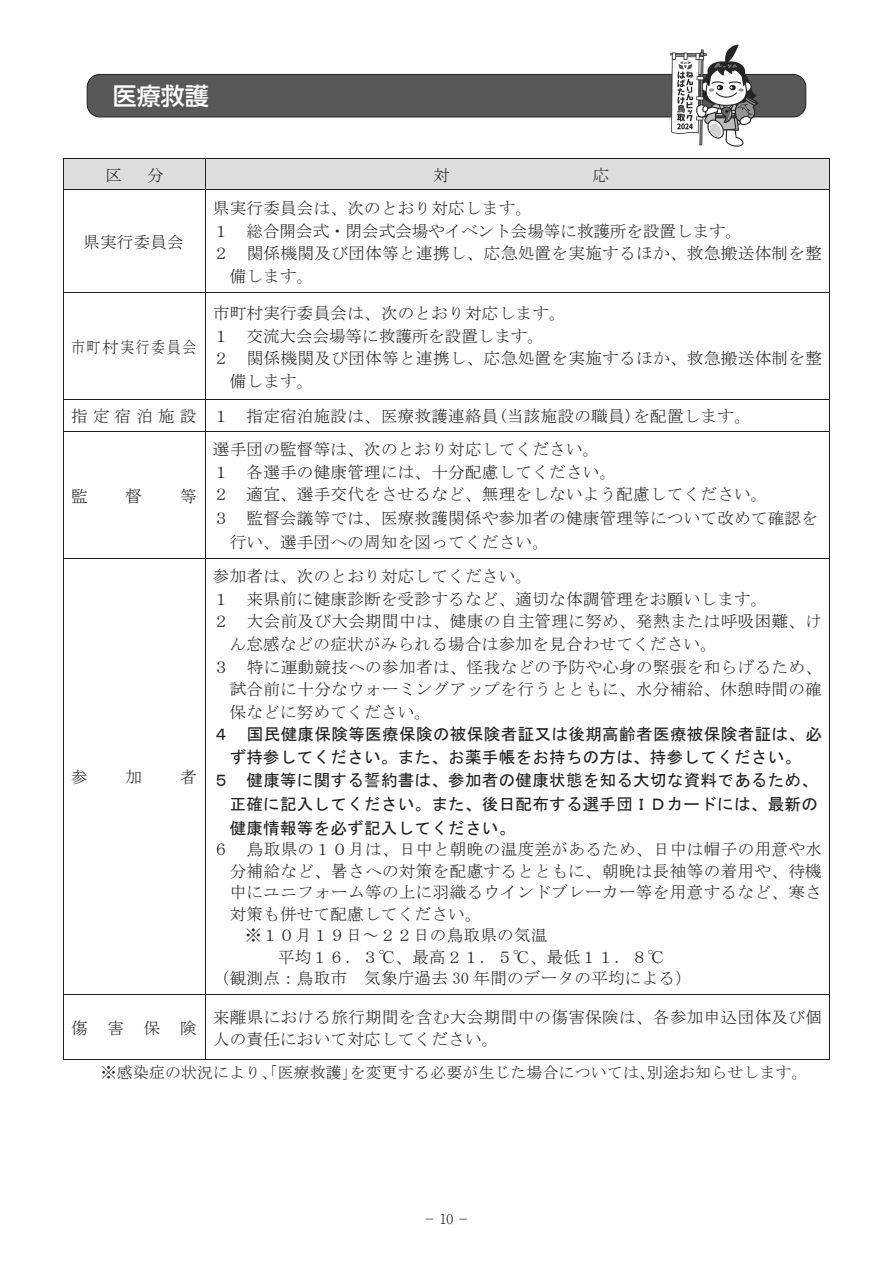
<style>
.page{position:relative;width:893px;height:1263px;background:#fff}
.page>*{position:absolute;margin:0;border:0;box-sizing:border-box;transform-origin:0 0}
.t1{font:24px "MS Gothic";color:#fff}
.t2{font:500 24px "UD Shin Go Pr 6 N";color:#fff}
.t3{font:16.5px/22.5px "MS Mincho";letter-spacing:.02em;color:#231f20}
.t4{font:16.5px "MS Gothic";letter-spacing:.02em;color:#231f20}
.t5{font:16.5px "MS Mincho";color:#231f20}
.t6{font:16.5px "MS Mincho";letter-spacing:.13em;color:#231f20;scale:.83 1}
.t7{font:15.9px "MS Mincho";letter-spacing:.01em;color:#231f20}
.t8{font:300 13.5px "Ryumin Pr 6 N";color:#231f20}
</style>
<div class="page">
<div style="left:64px;top:159px;width:141px;height:30px;background:#dcdddf"></div>
<div style="left:206px;top:159px;width:623px;height:30px;background:#dcdddf"></div>
<hr style="left:63px;top:158px;width:143px;height:1px;background:#231f20">
<hr style="left:206px;top:158px;width:623px;height:1px;background:#231f20">
<hr style="left:63px;top:159px;width:1px;height:30px;background:#231f20">
<hr style="left:205px;top:159px;width:1px;height:30px;background:#231f20">
<hr style="left:829px;top:159px;width:1px;height:30px;background:#231f20">
<hr style="left:63px;top:189px;width:143px;height:1px;background:#231f20">
<hr style="left:206px;top:189px;width:623px;height:1px;background:#231f20">
<hr style="left:63px;top:190px;width:1px;height:103px;background:#231f20">
<hr style="left:205px;top:190px;width:1px;height:103px;background:#231f20">
<hr style="left:829px;top:190px;width:1px;height:103px;background:#231f20">
<hr style="left:63px;top:293px;width:143px;height:1px;background:#231f20">
<hr style="left:206px;top:293px;width:623px;height:1px;background:#231f20">
<hr style="left:63px;top:293px;width:1px;height:106px;background:#231f20">
<hr style="left:205px;top:293px;width:1px;height:106px;background:#231f20">
<hr style="left:829px;top:293px;width:1px;height:106px;background:#231f20">
<hr style="left:63px;top:399px;width:143px;height:1px;background:#231f20">
<hr style="left:206px;top:399px;width:623px;height:1px;background:#231f20">
<hr style="left:63px;top:399px;width:1px;height:32px;background:#231f20">
<hr style="left:205px;top:399px;width:1px;height:32px;background:#231f20">
<hr style="left:829px;top:399px;width:1px;height:32px;background:#231f20">
<hr style="left:63px;top:431px;width:143px;height:1px;background:#231f20">
<hr style="left:206px;top:431px;width:623px;height:1px;background:#231f20">
<hr style="left:63px;top:432px;width:1px;height:126px;background:#231f20">
<hr style="left:205px;top:432px;width:1px;height:126px;background:#231f20">
<hr style="left:829px;top:432px;width:1px;height:126px;background:#231f20">
<hr style="left:63px;top:558px;width:143px;height:1px;background:#231f20">
<hr style="left:206px;top:558px;width:623px;height:1px;background:#231f20">
<hr style="left:63px;top:559px;width:1px;height:435px;background:#231f20">
<hr style="left:205px;top:559px;width:1px;height:435px;background:#231f20">
<hr style="left:829px;top:559px;width:1px;height:435px;background:#231f20">
<hr style="left:63px;top:994px;width:143px;height:1px;background:#231f20">
<hr style="left:206px;top:994px;width:623px;height:1px;background:#231f20">
<hr style="left:63px;top:995px;width:1px;height:64px;background:#231f20">
<hr style="left:63px;top:1059px;width:142px;height:1px;background:#231f20">
<hr style="left:205px;top:995px;width:1px;height:64px;background:#231f20">
<hr style="left:206px;top:1059px;width:623px;height:1px;background:#231f20">
<hr style="left:829px;top:995px;width:1px;height:64px;background:#231f20">
<div style="left:87px;top:74px;width:719px;height:43px;background:#57585a;border-radius:13px"></div>
<div style="left:87px;top:74px;width:719px;height:43px;border:1px solid #231f20;border-radius:13px"></div>
<svg style="left:670px;top:45px;width:88px;height:102px"></svg>
<h1 class="t2" style="left:113px;top:76px;width:97px">医療救護</h1>
<h1 class="t1" style="left:99px;top:86px;width:148px">５ 医療救護</h1>
<p class="t3" style="left:105px;top:164px;width:18px">区</p>
<p class="t3" style="left:147px;top:164px;width:18px">分</p>
<p class="t3" style="left:433px;top:164px;width:18px">対</p>
<p class="t3" style="left:593px;top:164px;width:18px">応</p>
<p class="t3" style="left:83px;top:231px;width:102px">県実行委員会</p>
<p class="t3" style="left:213px;top:197px;width:321px">県実行委員会は、次のとおり対応します。</p>
<p class="t5" style="left:213px;top:223px;width:531px">１ 総合開会式・閉会式会場やイベント会場等に救護所を設置します。</p>
<p class="t3" style="left:213px;top:242px;width:611px">２ 関係機関及び団体等と連携し、応急処置を実施するほか、救急搬送体制を整</p>
<p class="t3" style="left:230px;top:265px;width:85px">備します。</p>
<p class="t3" style="left:213px;top:302px;width:354px">市町村実行委員会は、次のとおり対応します。</p>
<p class="t5" style="left:213px;top:327px;width:333px">１ 交流大会会場等に救護所を設置します。</p>
<p class="t3" style="left:213px;top:347px;width:611px">２ 関係機関及び団体等と連携し、応急処置を実施するほか、救急搬送体制を整</p>
<p class="t3" style="left:230px;top:369px;width:85px">備します。</p>
<p class="t3" style="left:71px;top:405px;width:681px">指定宿泊施設 １ 指定宿泊施設は、医療救護連絡員(当該施設の職員)を配置します。</p>
<p class="t6" style="left:71px;top:339px;width:152px">市町村実行委員会</p>
<p class="t3" style="left:71px;top:484px;width:18px">監</p>
<p class="t3" style="left:125px;top:484px;width:18px">督</p>
<p class="t3" style="left:180px;top:484px;width:18px">等</p>
<p class="t3" style="left:71px;top:766px;width:18px">参</p>
<p class="t3" style="left:125px;top:766px;width:18px">加</p>
<p class="t3" style="left:180px;top:766px;width:18px">者</p>
<p class="t3" style="left:213px;top:438px;width:388px">選手団の監督等は、次のとおり対応してください。</p>
<p class="t3" style="left:213px;top:460px;width:405px">１ 各選手の健康管理には、十分配慮してください。</p>
<p class="t3" style="left:213px;top:483px;width:556px">２ 適宜、選手交代をさせるなど、無理をしないよう配慮してください。</p>
<p class="t3" style="left:213px;top:507px;width:606px">３ 監督会議等では、医療救護関係や参加者の健康管理等について改めて確認を</p>
<p class="t3" style="left:230px;top:531px;width:321px">行い、選手団への周知を図ってください。</p>
<p class="t3" style="left:213px;top:565px;width:321px">参加者は、次のとおり対応してください。</p>
<p class="t3" style="left:213px;top:588px;width:556px">１ 来県前に健康診断を受診するなど、適切な体調管理をお願いします。</p>
<p class="t3" style="left:213px;top:610px;width:611px">２ 大会前及び大会期間中は、健康の自主管理に努め、発熱または呼吸困難、け</p>
<p class="t3" style="left:230px;top:633px;width:489px">ん怠感などの症状がみられる場合は参加を見合わせてください。</p>
<p class="t3" style="left:213px;top:655px;width:611px">３ 特に運動競技への参加者は、怪我などの予防や心身の緊張を和らげるため、</p>
<p class="t3" style="left:230px;top:678px;width:594px">試合前に十分なウォーミングアップを行うとともに、水分補給、休憩時間の確</p>
<p class="t3" style="left:230px;top:700px;width:203px">保などに努めてください。</p>
<p class="t4" style="left:213px;top:726px;width:611px">４ 国民健康保険等医療保険の被保険者証又は後期高齢者医療被保険者証は、必</p>
<p class="t4" style="left:230px;top:748px;width:573px">ず持参してください。また、お薬手帳をお持ちの方は、持参してください。</p>
<p class="t4" style="left:213px;top:772px;width:606px">５ 健康等に関する誓約書は、参加者の健康状態を知る大切な資料であるため、</p>
<p class="t4" style="left:230px;top:796px;width:590px">正確に記入してください。また、後日配布する選手団ＩＤカードには、最新の</p>
<p class="t4" style="left:230px;top:820px;width:287px">健康情報等を必ず記入してください。</p>
<p class="t3" style="left:213px;top:838px;width:611px">６ 鳥取県の１０月は、日中と朝晩の温度差があるため、日中は帽子の用意や水</p>
<p class="t3" style="left:230px;top:860px;width:594px">分補給など、暑さへの対策を配慮するとともに、朝晩は長袖等の着用や、待機</p>
<p class="t3" style="left:230px;top:881px;width:594px">中にユニフォーム等の上に羽織るウインドブレーカー等を用意するなど、寒さ</p>
<p class="t3" style="left:230px;top:902px;width:253px">対策も併せて配慮してください。</p>
<p class="t3" style="left:245px;top:924px;width:304px">※１０月１９日～２２日の鳥取県の気温</p>
<p class="t3" style="left:278px;top:945px;width:388px">平均１６．３℃、最高２１．５℃、最低１１．８℃</p>
<p class="t3" style="left:213px;top:967px;width:480px">（観測点：鳥取市 気象庁過去 30 年間のデータの平均による）</p>
<p class="t3" style="left:71px;top:1016px;width:127px">傷害保険</p>
<p class="t3" style="left:213px;top:1005px;width:611px">来離県における旅行期間を含む大会期間中の傷害保険は、各参加申込団体及び個人の責任において対応してください。</p>
<p class="t7" style="left:101px;top:1064px;width:708px">※感染症の状況により、「医療救護」を変更する必要が生じた場合については、別途お知らせします。</p>
<p class="t8" style="left:423px;top:1208px;width:49px">－10－</p>
</div>
